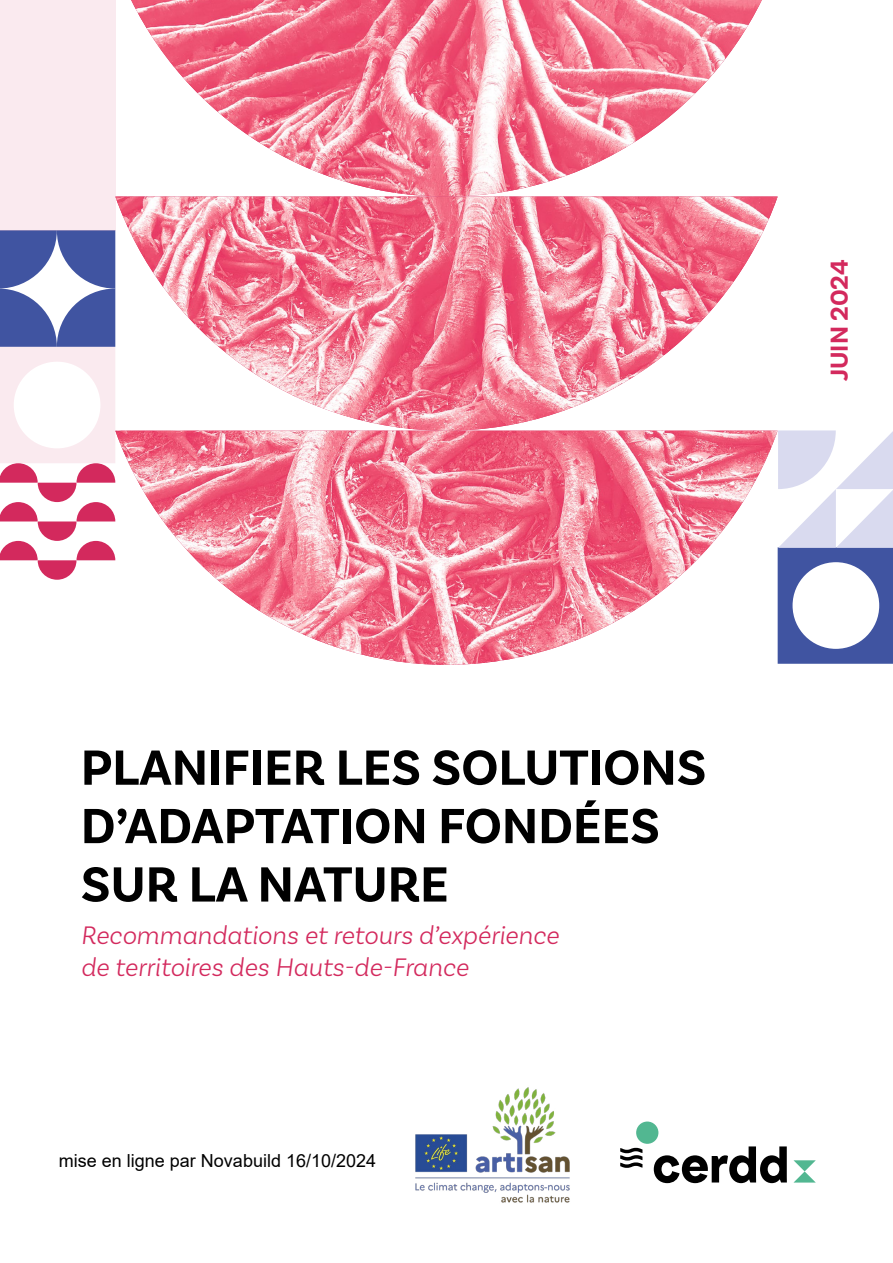
<style>
.page{position:relative;width:893px;height:1263px;background:#fff}
.page>*{position:absolute;margin:0;border:0;box-sizing:border-box;transform-origin:0 0}
.t1{font:700 51.75px/58.3px "Basic Sans";color:#000}
.t2{font:italic 300 26.7px/32.1px "Basic Sans";color:#d3295d}
.t3{font:700 25.8px "Basic Sans";color:#d3295d}
.t4{font:18px "Arial";color:#000}
</style>
<div class="page">
<img style="left:115px;top:431px;width:663px;height:234px">
<svg style="left:115px;top:197px;width:663px;height:234px"></svg>
<img style="left:131px;top:0;width:631px;height:197px">
<div style="left:0;top:0;width:115px;height:230px;background:#faeaef"></div>
<img style="left:415px;top:1087px;width:155px;height:116px">
<svg style="left:0;top:230px;width:115px;height:350px"></svg>
<svg style="left:778px;top:430px;width:115px;height:234px"></svg>
<svg style="left:620px;top:1148px;width:22px;height:20px"></svg>
<svg style="left:793px;top:1160px;width:23px;height:22px"></svg>
<div style="left:636px;top:1121px;width:22px;height:23px;background:#52b791;border-radius:50%"></div>
<svg style="left:654px;top:1146px;width:133px;height:37px"></svg>
<p class="t3" style="left:824px;top:381px;width:124px;rotate:-90deg">JUIN 2024</p>
<h1 class="t1" style="left:81px;top:739px;width:627px">PLANIFIER LES SOLUTIONS<br>D’ADAPTATION FONDÉES<br>SUR LA NATURE</h1>
<p class="t2" style="left:81px;top:919px;width:480px">Recommandations et retours d’expérience de territoires des Hauts-de-France</p>
<p class="t4" style="left:59px;top:1148px;width:319px">mise en ligne par Novabuild 16/10/2024</p>
</div>
